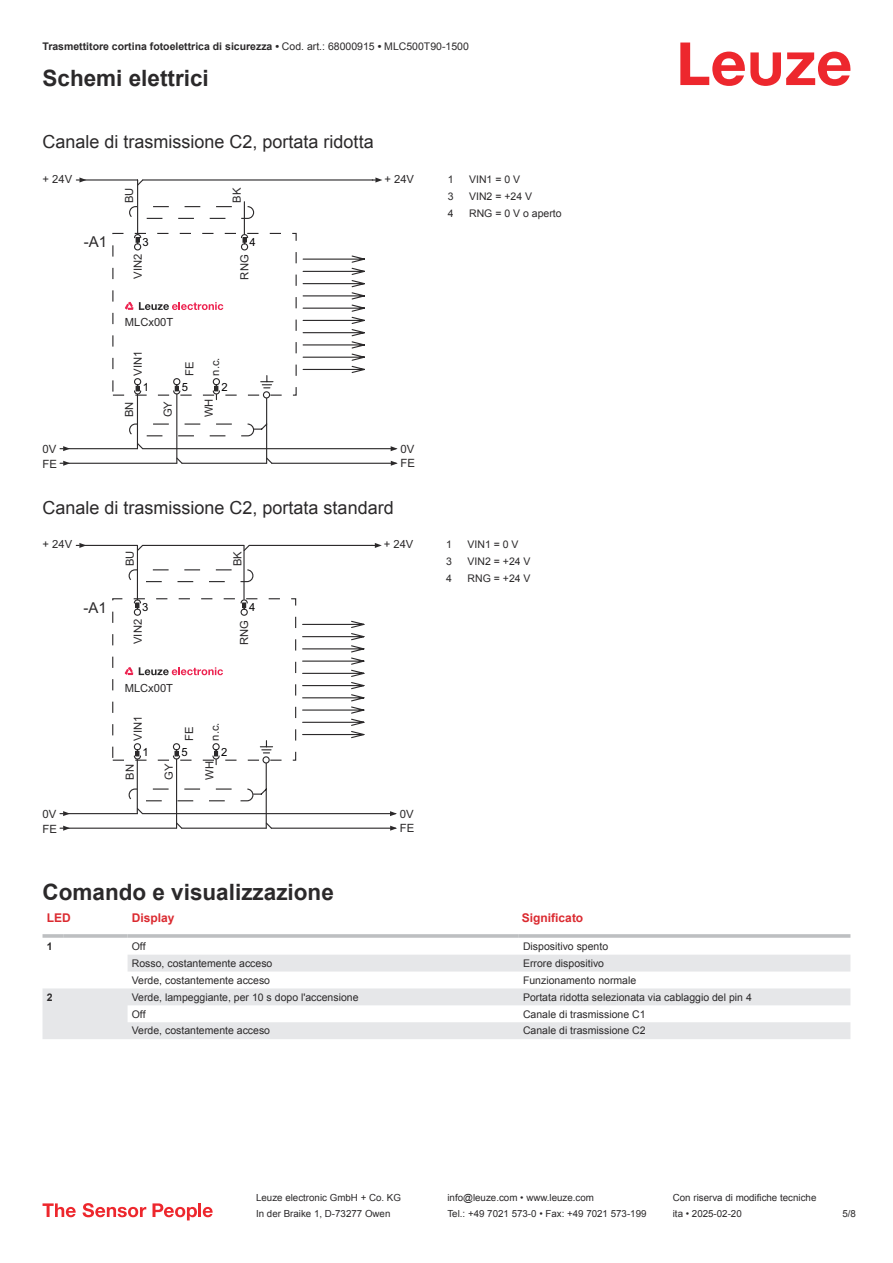
<style>
.page{position:relative;width:893px;height:1263px;background:#fff}
.page>*{position:absolute;margin:0;border:0;box-sizing:border-box;transform-origin:0 0}
.t1{font:700 22.5px "Arial";color:#2b292a}
.t2{font:18px "Arial";color:#2b292a}
.t3{font:15px "Arial";color:#2b292a}
.t4{font:700 12px "Arial";color:#db2a30}
.t5{font:11.4px "Arial";color:#2b292a}
.t6{font:11.25px "Arial";color:#2b292a}
.t7{font:11.25px "Arial";color:#040304}
.t8{font:10.5px "Arial";color:#2b292a}
.t9{font:700 10.5px "Arial";color:#2b292a}
.t10{font:9.75px "Arial";color:#2b292a}
.s1{font-weight:400}
</style>
<div class="page">
<svg style="left:680px;top:43px;width:170px;height:43px"></svg>
<svg style="left:43px;top:955px;width:807px;height:84px;fill:#e6e7e9"></svg>
<hr style="left:43px;top:934px;width:21px;height:4px;background:#c7c9cb">
<hr style="left:64px;top:934px;width:64px;height:4px;background:#c8cacc">
<hr style="left:128px;top:934px;width:391px;height:4px;background:#c7c9cb">
<hr style="left:519px;top:934px;width:331px;height:4px;background:#bdbfc1">
<svg style="left:43px;top:1203px;width:33px;height:14px"></svg>
<svg style="left:83px;top:1203px;width:63px;height:14px"></svg>
<svg style="left:153px;top:1203px;width:44px;height:17px"></svg>
<hr style="left:198px;top:1203px;width:3px;height:14px;background:#ed272d">
<svg style="left:203px;top:1207px;width:10px;height:10px"></svg>
<svg style="left:302px;top:255px;width:63px;height:118px"></svg>
<hr style="left:143px;top:179px;width:230px;height:2px;background:#2b292a">
<svg style="left:372px;top:177px;width:10px;height:6px"></svg>
<hr style="left:272px;top:463px;width:124px;height:1px;background:#2b292a">
<hr style="left:143px;top:448px;width:253px;height:1px;background:#2b292a">
<svg style="left:391px;top:446px;width:7px;height:5px"></svg>
<svg style="left:391px;top:461px;width:7px;height:5px"></svg>
<svg style="left:59px;top:177px;width:215px;height:289px"></svg>
<svg style="left:302px;top:620px;width:63px;height:119px"></svg>
<hr style="left:249px;top:545px;width:123px;height:1px;background:#2b292a">
<svg style="left:372px;top:543px;width:10px;height:5px"></svg>
<hr style="left:271px;top:828px;width:124px;height:1px;background:#2b292a">
<hr style="left:143px;top:813px;width:252px;height:1px;background:#2b292a">
<svg style="left:390px;top:811px;width:7px;height:5px"></svg>
<svg style="left:390px;top:826px;width:7px;height:5px"></svg>
<svg style="left:59px;top:543px;width:215px;height:288px"></svg>
<p class="t9" style="left:43px;top:43px;width:428px">Trasmettitore cortina fotoelettrica di sicurezza • <span class="s1">Cod. art.: 68000915</span> • <span class="s1">MLC500T90-1500</span></p>
<h1 class="t1" style="left:43px;top:70px;width:168px">Schemi elettrici</h1>
<h2 class="t2" style="left:43px;top:135px;width:333px">Canale di trasmissione C2, portata ridotta</h2>
<p class="t6" style="left:43px;top:175px;width:31px">+ 24V</p>
<p class="t6" style="left:125px;top:203px;width:17px;rotate:-90deg">BU</p>
<p class="t6" style="left:232px;top:203px;width:16px;rotate:-90deg">BK</p>
<p class="t6" style="left:384px;top:175px;width:31px">+ 24V</p>
<h3 class="t3" style="left:84px;top:236px;width:25px">-A1</h3>
<p class="t7" style="left:142px;top:237px;width:8px">3</p>
<p class="t6" style="left:134px;top:279px;width:26px;rotate:-90deg">VIN2</p>
<p class="t7" style="left:249px;top:237px;width:8px">4</p>
<p class="t6" style="left:240px;top:280px;width:26px;rotate:-90deg">RNG</p>
<p class="t5" style="left:43px;top:445px;width:15px">0V</p>
<p class="t5" style="left:43px;top:459px;width:16px">FE</p>
<p class="t6" style="left:125px;top:318px;width:50px">MLCx00T</p>
<p class="t6" style="left:134px;top:376px;width:26px;rotate:-90deg">VIN1</p>
<p class="t7" style="left:143px;top:383px;width:8px">1</p>
<p class="t6" style="left:185px;top:376px;width:16px;rotate:-90deg">FE</p>
<p class="t7" style="left:182px;top:383px;width:8px">5</p>
<p class="t6" style="left:211px;top:376px;width:20px;rotate:-90deg">n.c.</p>
<p class="t7" style="left:221px;top:383px;width:8px">2</p>
<p class="t6" style="left:125px;top:417px;width:17px;rotate:-90deg">BN</p>
<p class="t6" style="left:164px;top:417px;width:18px;rotate:-90deg">GY</p>
<p class="t6" style="left:204px;top:417px;width:20px;rotate:-90deg">WH</p>
<p class="t5" style="left:400px;top:444px;width:15px">0V</p>
<p class="t5" style="left:400px;top:459px;width:16px">FE</p>
<h2 class="t2" style="left:43px;top:500px;width:353px">Canale di trasmissione C2, portata standard</h2>
<p class="t6" style="left:43px;top:540px;width:31px">+ 24V</p>
<p class="t6" style="left:384px;top:540px;width:31px">+ 24V</p>
<p class="t6" style="left:126px;top:566px;width:17px;rotate:-90deg">BU</p>
<p class="t6" style="left:233px;top:566px;width:16px;rotate:-90deg">BK</p>
<h3 class="t3" style="left:84px;top:602px;width:25px">-A1</h3>
<p class="t7" style="left:142px;top:603px;width:8px">3</p>
<p class="t7" style="left:249px;top:603px;width:8px">4</p>
<p class="t6" style="left:134px;top:644px;width:26px;rotate:-90deg">VIN2</p>
<p class="t6" style="left:240px;top:645px;width:26px;rotate:-90deg">RNG</p>
<p class="t6" style="left:125px;top:683px;width:50px">MLCx00T</p>
<p class="t6" style="left:133px;top:741px;width:26px;rotate:-90deg">VIN1</p>
<p class="t7" style="left:142px;top:748px;width:8px">1</p>
<p class="t6" style="left:185px;top:741px;width:16px;rotate:-90deg">FE</p>
<p class="t7" style="left:182px;top:748px;width:8px">5</p>
<p class="t6" style="left:211px;top:741px;width:20px;rotate:-90deg">n.c.</p>
<p class="t7" style="left:221px;top:748px;width:8px">2</p>
<p class="t6" style="left:126px;top:780px;width:17px;rotate:-90deg">BN</p>
<p class="t6" style="left:165px;top:780px;width:18px;rotate:-90deg">GY</p>
<p class="t6" style="left:205px;top:780px;width:20px;rotate:-90deg">WH</p>
<p class="t5" style="left:43px;top:810px;width:15px">0V</p>
<p class="t5" style="left:400px;top:809px;width:15px">0V</p>
<p class="t5" style="left:43px;top:824px;width:16px">FE</p>
<p class="t5" style="left:400px;top:824px;width:16px">FE</p>
<p class="t8" style="left:448px;top:175px;width:7px">1</p>
<p class="t8" style="left:469px;top:175px;width:53px">VIN1 = 0 V</p>
<p class="t8" style="left:448px;top:192px;width:7px">3</p>
<p class="t8" style="left:469px;top:192px;width:65px">VIN2 = +24 V</p>
<p class="t8" style="left:448px;top:209px;width:7px">4</p>
<p class="t8" style="left:469px;top:209px;width:94px">RNG = 0 V o aperto</p>
<p class="t8" style="left:446px;top:541px;width:7px">1</p>
<p class="t8" style="left:468px;top:541px;width:53px">VIN1 = 0 V</p>
<p class="t8" style="left:446px;top:558px;width:7px">3</p>
<p class="t8" style="left:468px;top:558px;width:65px">VIN2 = +24 V</p>
<p class="t8" style="left:446px;top:575px;width:7px">4</p>
<p class="t8" style="left:468px;top:575px;width:65px">RNG = +24 V</p>
<h1 class="t1" style="left:43px;top:884px;width:293px">Comando e visualizzazione</h1>
<p class="t4" style="left:47px;top:913px;width:25px">LED</p>
<p class="t4" style="left:132px;top:913px;width:44px">Display</p>
<p class="t4" style="left:522px;top:913px;width:63px">Significato</p>
<p class="t9" style="left:47px;top:942px;width:7px">1</p>
<p class="t8" style="left:132px;top:942px;width:15px">Off</p>
<p class="t8" style="left:523px;top:942px;width:87px">Dispositivo spento</p>
<p class="t8" style="left:132px;top:959px;width:142px">Rosso, costantemente acceso</p>
<p class="t8" style="left:523px;top:959px;width:83px">Errore dispositivo</p>
<p class="t8" style="left:132px;top:976px;width:140px">Verde, costantemente acceso</p>
<p class="t8" style="left:523px;top:976px;width:115px">Funzionamento normale</p>
<p class="t9" style="left:47px;top:993px;width:7px">2</p>
<p class="t8" style="left:132px;top:993px;width:228px">Verde, lampeggiante, per 10 s dopo l'accensione</p>
<p class="t8" style="left:523px;top:993px;width:230px">Portata ridotta selezionata via cablaggio del pin 4</p>
<p class="t8" style="left:132px;top:1010px;width:15px">Off</p>
<p class="t8" style="left:523px;top:1010px;width:124px">Canale di trasmissione C1</p>
<p class="t8" style="left:132px;top:1027px;width:140px">Verde, costantemente acceso</p>
<p class="t8" style="left:523px;top:1027px;width:124px">Canale di trasmissione C2</p>
<p class="t10" style="left:256px;top:1194px;width:146px">Leuze electronic GmbH + Co. KG</p>
<p class="t10" style="left:447px;top:1194px;width:148px">info@leuze.com • www.leuze.com</p>
<p class="t10" style="left:673px;top:1194px;width:145px">Con riserva di modifiche tecniche</p>
<p class="t10" style="left:256px;top:1210px;width:136px">In der Braike 1, D-73277 Owen</p>
<p class="t10" style="left:447px;top:1210px;width:201px">Tel.: +49 7021 573-0 • Fax: +49 7021 573-199</p>
<p class="t10" style="left:673px;top:1210px;width:70px">ita • 2025-02-20</p>
<p class="t10" style="left:842px;top:1210px;width:15px">5 /8</p>
</div>
